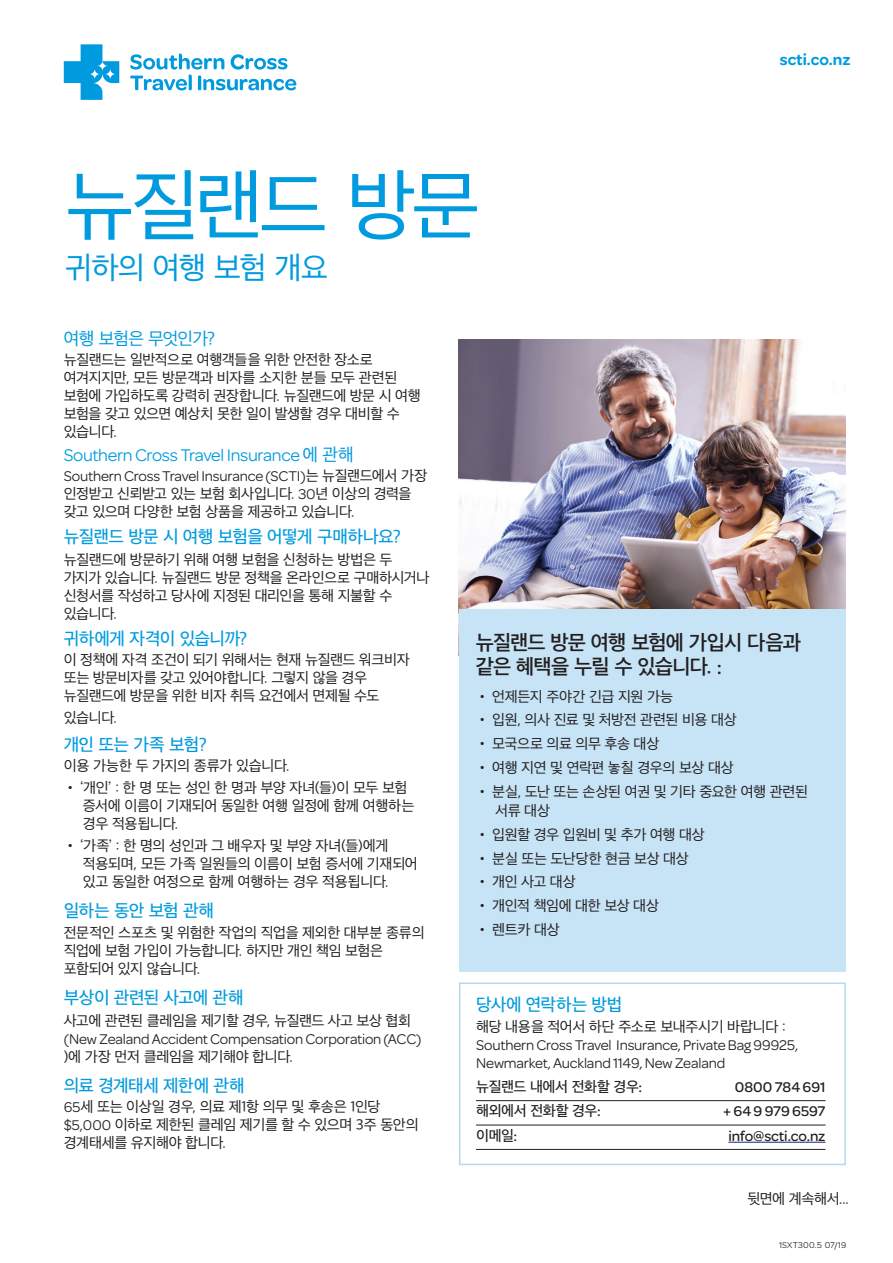
<style>
.page{position:relative;width:893px;height:1263px;background:#fff}
.page>*{position:absolute;margin:0;border:0;box-sizing:border-box;transform-origin:0 0}
.t1{font:79.5px "Apple SD Gothic Neo";letter-spacing:-.055em;color:#009bde}
.t2{font:31.5px "Apple SD Gothic Neo";letter-spacing:-.035em;color:#009bde}
.t3{font:600 21px/24px "Apple SD Gothic Neo";letter-spacing:-.04em;color:#231f20}
.t4{font:500 18px "Apple SD Gothic Neo";letter-spacing:-.03em;color:#009bde}
.t5{font:18px "Omnes";letter-spacing:-.02em;color:#009bde}
.t6{font:18px "Apple SD Gothic Neo";letter-spacing:-.045em;color:#009bde}
.t7{font:500 18px "Apple SD Gothic Neo";letter-spacing:-.01em;color:#009bde}
.t8{font:600 16.5px "Omnes";color:#009bde}
.t9{font:15px/18px "Apple SD Gothic Neo";letter-spacing:-.03em;color:#231f20}
.t10{font:15px/18px "Omnes";letter-spacing:-.01em;color:#231f20}
.t11{font:500 15px "Omnes";letter-spacing:-.005em;color:#231f20}
.t12{font:500 15px "Apple SD Gothic Neo";letter-spacing:-.03em;color:#231f20}
.t13{font:9px "Omnes";letter-spacing:.015em;color:#231f20}
.s1{font-family:"Apple SD Gothic Neo"}
.s2{font-family:"Omnes"}
.s3{font-family:"Omnes";font-weight:500}
</style>
<div class="page">
<img style="left:459px;top:340px;width:387px;height:269px">
<div style="left:459px;top:609px;width:387px;height:363px;background:#c7e4f6"></div>
<svg style="left:64px;top:44px;width:55px;height:56px"></svg>
<svg style="left:130px;top:54px;width:166px;height:36px"></svg>
<div style="left:459px;top:982px;width:387px;height:183px;border:2px solid #b1daf3"></div>
<hr style="left:476px;top:1100px;width:349px;height:1px;background:#231f20">
<hr style="left:476px;top:1125px;width:349px;height:1px;background:#231f20">
<hr style="left:476px;top:1149px;width:349px;height:1px;background:#231f20">
<hr style="left:728px;top:1142px;width:97px;height:1px;background:#253f8e">
<h1 class="t1" style="left:65px;top:163px;width:416px">뉴질랜드 방문</h1>
<h2 class="t2" style="left:65px;top:251px;width:264px">귀하의 여행 보험 개요</h2>
<p class="t8" style="left:780px;top:49px;width:72px">scti.co.nz</p>
<p class="t6" style="left:64px;top:329px;width:153px">여행 보험은 무엇인가?</p>
<p class="t9" style="left:64px;top:352px;width:358px">뉴질랜드는 일반적으로 여행객들을 위한 안전한 장소로 여겨지지만, 모든 방문객과 비자를 소지한 분들 모두 관련된 보험에 가입하도록 강력히 권장합니다. 뉴질랜드에 방문 시 여행 보험을 갖고 있으면 예상치 못한 일이 발생할 경우 대비할 수 있습니다.</p>
<p class="t5" style="left:64px;top:443px;width:291px">Southern Cross Travel Insurance <span class="s1">에 관해</span></p>
<p class="t10" style="left:64px;top:466px;width:365px">Southern Cross Travel Insurance (SCTI)<span class="s1">는 뉴질랜드에서 가장</span></p>
<p class="t9" style="left:64px;top:485px;width:349px">인정받고 신뢰받고 있는 보험 회사입니다. <span class="s2">30</span>년 이상의 경력을 갖고 있으며 다양한 보험 상품을 제공하고 있습니다.</p>
<p class="t4" style="left:64px;top:527px;width:339px">뉴질랜드 방문 시 여행 보험을 어떻게 구매하나요?</p>
<p class="t9" style="left:64px;top:552px;width:367px">뉴질랜드에 방문하기 위해 여행 보험을 신청하는 방법은 두 가지가 있습니다. 뉴질랜드 방문 정책을 온라인으로 구매하시거나 신청서를 작성하고 당사에 지정된 대리인을 통해 지불할 수 있습니다.</p>
<p class="t4" style="left:64px;top:629px;width:185px">귀하에게 자격이 있습니까?</p>
<p class="t9" style="left:64px;top:652px;width:347px">이 정책에 자격 조건이 되기 위해서는 현재 뉴질랜드 워크비자 또는 방문비자를 갖고 있어야합니다. 그렇지 않을 경우 뉴질랜드에 방문을 위한 비자 취득 요건에서 면제될 수도</p>
<p class="t9" style="left:64px;top:709px;width:55px">있습니다.</p>
<p class="t4" style="left:64px;top:734px;width:145px">개인 또는 가족 보험?</p>
<p class="t9" style="left:64px;top:757px;width:228px">이용 가능한 두 가지의 종류가 있습니다.</p>
<p class="t9" style="left:83px;top:779px;width:333px;text-indent:-19px">• ‘개인’ : 한 명 또는 성인 한 명과 부양 자녀(들)이 모두 보험 증서에 이름이 기재되어 동일한 여행 일정에 함께 여행하는 경우 적용됩니다.</p>
<p class="t9" style="left:83px;top:838px;width:336px;text-indent:-19px">• ‘가족’ : 한 명의 성인과 그 배우자 및 부양 자녀(들)에게 적용되며, 모든 가족 일원들의 이름이 보험 증서에 기재되어 있고 동일한 여정으로 함께 여행하는 경우 적용됩니다.</p>
<p class="t4" style="left:64px;top:901px;width:152px">일하는 동안 보험 관해</p>
<p class="t9" style="left:64px;top:924px;width:362px">전문적인 스포츠 및 위험한 작업의 직업을 제외한 대부분 종류의 직업에 보험 가입이 가능합니다. 하지만 개인 책임 보험은 포함되어 있지 않습니다.</p>
<p class="t4" style="left:64px;top:987px;width:181px">부상이 관련된 사고에 관해</p>
<p class="t9" style="left:64px;top:1012px;width:349px">사고에 관련된 클레임을 제기할 경우, 뉴질랜드 사고 보상 협회</p>
<p class="t10" style="left:64px;top:1029px;width:359px">(New Zealand Accident Compensation Corporation (ACC)</p>
<p class="t9" style="left:64px;top:1048px;width:231px">)에 가장 먼저 클레임을 제기해야 합니다.</p>
<p class="t4" style="left:64px;top:1076px;width:182px">의료 경계태세 제한에 관해</p>
<p class="t9" style="left:64px;top:1099px;width:356px"><span class="s2">65</span>세 또는 이상일 경우, 의료 제1항 의무 및 후송은 1인당 <span class="s2">$5,000</span> 이하로 제한된 클레임 제기를 할 수 있으며 3주 동안의 경계태세를 유지해야 합니다.</p>
<h3 class="t3" style="left:476px;top:631px;width:327px">뉴질랜드 방문 여행 보험에 가입시 다음과 같은 혜택을 누릴 수 있습니다. <span class="s3">:</span></h3>
<p class="t9" style="left:476px;top:688px;width:199px">• 언제든지 주야간 긴급 지원 가능</p>
<p class="t9" style="left:476px;top:712px;width:263px">• 입원, 의사 진료 및 처방전 관련된 비용 대상</p>
<p class="t9" style="left:476px;top:736px;width:185px">• 모국으로 의료 의무 후송 대상</p>
<p class="t9" style="left:476px;top:759px;width:259px">• 여행 지연 및 연락편 놓칠 경우의 보상 대상</p>
<p class="t9" style="left:495px;top:782px;width:314px;line-height:19.5px;text-indent:-20px">• 분실, 도난 또는 손상된 여권 및 기타 중요한 여행 관련된 서류 대상</p>
<p class="t9" style="left:476px;top:826px;width:230px">• 입원할 경우 입원비 및 추가 여행 대상</p>
<p class="t9" style="left:476px;top:850px;width:215px">• 분실 또는 도난당한 현금 보상 대상</p>
<p class="t9" style="left:476px;top:874px;width:101px">• 개인 사고 대상</p>
<p class="t9" style="left:476px;top:898px;width:185px">• 개인적 책임에 대한 보상 대상</p>
<p class="t9" style="left:476px;top:921px;width:85px">• 렌트카 대상</p>
<p class="t7" style="left:476px;top:995px;width:148px">당사에 연락하는 방법</p>
<p class="t9" style="left:476px;top:1018px;width:312px">해당 내용을 적어서 하단 주소로 보내주시기 바랍니다 :</p>
<p class="t10" style="left:476px;top:1035px;width:324px">Southern Cross Travel Insurance, Private Bag 99925,<br>Newmarket, Auckland 1149, New Zealand</p>
<p class="t12" style="left:476px;top:1078px;width:168px">뉴질랜드 내에서 전화할 경우<span class="s2">:</span></p>
<p class="t11" style="left:735px;top:1077px;width:92px">0800 784 691</p>
<p class="t12" style="left:476px;top:1103px;width:126px">해외에서 전화할 경우<span class="s2">:</span></p>
<p class="t11" style="left:723px;top:1101px;width:104px">+ 64 9 979 6597</p>
<p class="t12" style="left:476px;top:1127px;width:43px">이메일<span class="s2">:</span></p>
<p class="t11" style="left:728px;top:1125px;width:99px">info@scti.co.nz</p>
<p class="t9" style="left:747px;top:1190px;width:103px">뒷면에 계속해서...</p>
<p class="t13" style="left:779px;top:1239px;width:69px">1SXT300.5 07/19</p>
</div>
